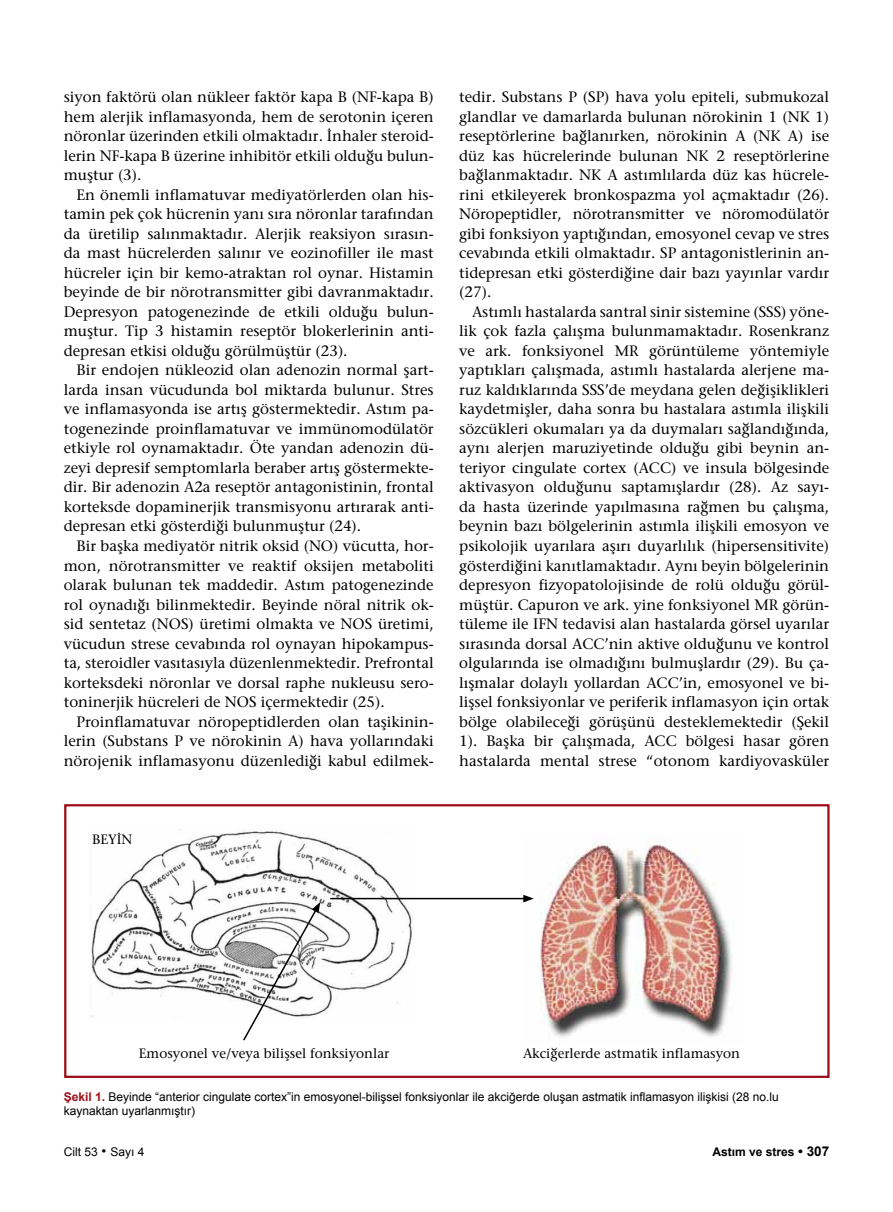
<style>
.page{position:relative;width:893px;height:1212px;background:#fff}
.page>*{position:absolute;margin:0;border:0;box-sizing:border-box;transform-origin:0 0}
.t1{font:15px/19.5px "Stone Serif";color:#000;text-align:justify}
.t2{font:13.5px "Stone Serif";color:#000}
.t3{font:12px/14.4px "Arial";color:#000}
.t4{font:700 12px "Arial";color:#000}
.s1{font-weight:700;color:#9d0d16}
.s2{font-weight:700}
.s3{font-size:13.5px}
</style>
<div class="page">
<img style="left:91px;top:829px;width:325px;height:188px">
<img style="left:523px;top:841px;width:209px;height:197px">
<hr style="left:330px;top:898px;width:196px;height:1px;background:#000">
<svg style="left:523px;top:895px;width:11px;height:7px"></svg>
<svg style="left:242px;top:902px;width:78px;height:139px"></svg>
<div style="left:64px;top:804px;width:766px;height:274px;border:2px solid #9d0d16"></div>
<p class="t1" style="left:64px;top:87px;width:371px">siyon faktörü olan nükleer faktör kapa B (NF-kapa B) hem alerjik inflamasyonda, hem de serotonin içeren nöronlar üzerinden etkili olmaktadır. İnhaler steroid&shy;lerin NF-kapa B üzerine inhibitör etkili olduğu bulun&shy;muştur (3).</p>
<p class="t1" style="left:64px;top:185px;width:371px;text-indent:13px">En önemli inflamatuvar mediyatörlerden olan his&shy;tamin pek çok hücrenin yanı sıra nöronlar tarafından da üretilip salınmaktadır. Alerjik reaksiyon sırasın&shy;da mast hücrelerden salınır ve eozinofiller ile mast hücreler için bir kemo-atraktan rol oynar. Histamin beyinde de bir nörotransmitter gibi davranmaktadır.<br>Depresyon patogenezinde de etkili olduğu bulun&shy;muştur. Tip 3 histamin reseptör blokerlerinin anti&shy;depresan etkisi olduğu görülmüştür (23).</p>
<p class="t1" style="left:64px;top:360px;width:371px;text-indent:13px">Bir endojen nükleozid olan adenozin normal şart&shy;larda insan vücudunda bol miktarda bulunur. Stres ve inflamasyonda ise artış göstermektedir. Astım pa&shy;togenezinde proinflamatuvar ve immünomodülatör etkiyle rol oynamaktadır. Öte yandan adenozin dü&shy;zeyi depresif semptomlarla beraber artış göstermekte&shy;dir. Bir adenozin A2a reseptör antagonistinin, frontal korteksde dopaminerjik transmisyonu artırarak anti&shy;depresan etki gösterdiği bulunmuştur (24).</p>
<p class="t1" style="left:64px;top:536px;width:371px;text-indent:13px">Bir başka mediyatör nitrik oksid (NO) vücutta, hor&shy;mon, nörotransmitter ve reaktif oksijen metaboliti olarak bulunan tek maddedir. Astım patogenezinde rol oynadığı bilinmektedir. Beyinde nöral nitrik ok&shy;sid sentetaz (NOS) üretimi olmakta ve NOS üretimi, vücudun strese cevabında rol oynayan hipokampus&shy;ta, steroidler vasıtasıyla düzenlenmektedir. Prefrontal korteksdeki nöronlar ve dorsal raphe nukleusu sero&shy;toninerjik hücreleri de NOS içermektedir (25).</p>
<p class="t1" style="left:64px;top:711px;width:371px;text-indent:13px">Proinflamatuvar nöropeptidlerden olan taşikinin&shy;lerin (Substans P ve nörokinin A) hava yollarındaki nörojenik inflamasyonu düzenlediği kabul edilmek-</p>
<p class="t2" style="left:92px;top:830px;width:42px">BEYİN</p>
<p class="t1" style="left:459px;top:87px;width:371px">tedir. Substans P (SP) hava yolu epiteli, submukozal glandlar ve damarlarda bulunan nörokinin 1 (NK 1) reseptörlerine bağlanırken, nörokinin A (NK A) ise düz kas hücrelerinde bulunan NK 2 reseptörlerine bağlanmaktadır. NK A astımlılarda düz kas hücrele&shy;rini etkileyerek bronkospazma yol açmaktadır (26).<br>Nöropeptidler, nörotransmitter ve nöromodülatör gibi fonksiyon yaptığından, emosyonel cevap ve stres cevabında etkili olmaktadır. SP antagonistlerinin an&shy;tidepresan etki gösterdiğine dair bazı yayınlar vardır (27).</p>
<p class="t1" style="left:459px;top:302px;width:371px;text-indent:13px">Astımlı hastalarda santral sinir sistemine (SSS) yöne&shy;lik çok fazla çalışma bulunmamaktadır. Rosenkranz ve ark. fonksiyonel MR görüntüleme yöntemiyle yaptıkları çalışmada, astımlı hastalarda alerjene ma&shy;ruz kaldıklarında SSS’de meydana gelen değişiklikleri kaydetmişler, daha sonra bu hastalara astımla ilişkili sözcükleri okumaları ya da duymaları sağlandığında, aynı alerjen maruziyetinde olduğu gibi beynin an&shy;teriyor cingulate cortex (ACC) ve insula bölgesinde aktivasyon olduğunu saptamışlardır (28). Az sayı&shy;da hasta üzerinde yapılmasına rağmen bu çalışma, beynin bazı bölgelerinin astımla ilişkili emosyon ve psikolojik uyarılara aşırı duyarlılık (hipersensitivite) gösterdiğini kanıtlamaktadır. Aynı beyin bölgelerinin depresyon fizyopatolojisinde de rolü olduğu görül&shy;müştür. Capuron ve ark. yine fonksiyonel MR görün&shy;tüleme ile IFN tedavisi alan hastalarda görsel uyarılar sırasında dorsal ACC’nin aktive olduğunu ve kontrol olgularında ise olmadığını bulmuşlardır (29). Bu ça&shy;lışmalar dolaylı yollardan ACC’in, emosyonel ve bi&shy;lişsel fonksiyonlar ve periferik inflamasyon için ortak bölge olabileceği görüşünü desteklemektedir (Şekil 1). Başka bir çalışmada, ACC bölgesi hasar gören hastalarda mental strese “otonom kardiyovasküler</p>
<p class="t2" style="left:139px;top:1045px;width:252px">Emosyonel ve/veya bilişsel fonksiyonlar</p>
<p class="t2" style="left:523px;top:1045px;width:219px">Akciğerlerde astmatik inflamasyon</p>
<p class="t3" style="left:64px;top:1089px;width:716px"><span class="s1">Şekil 1.</span> Beyinde “anterior cingulate cortex”in emosyonel-bilişsel fonksiyonlar ile akciğerde oluşan astmatik inflamasyon ilişkisi (28 no.lu kaynaktan uyarlanmıştır)</p>
<p class="t3" style="left:64px;top:1144px;width:82px">Cilt 53 <span class="s2">•</span> Sayı 4</p>
<p class="t4" style="left:712px;top:1143px;width:118px">Astım ve stres <span class="s3">• 307</span></p>
</div>
